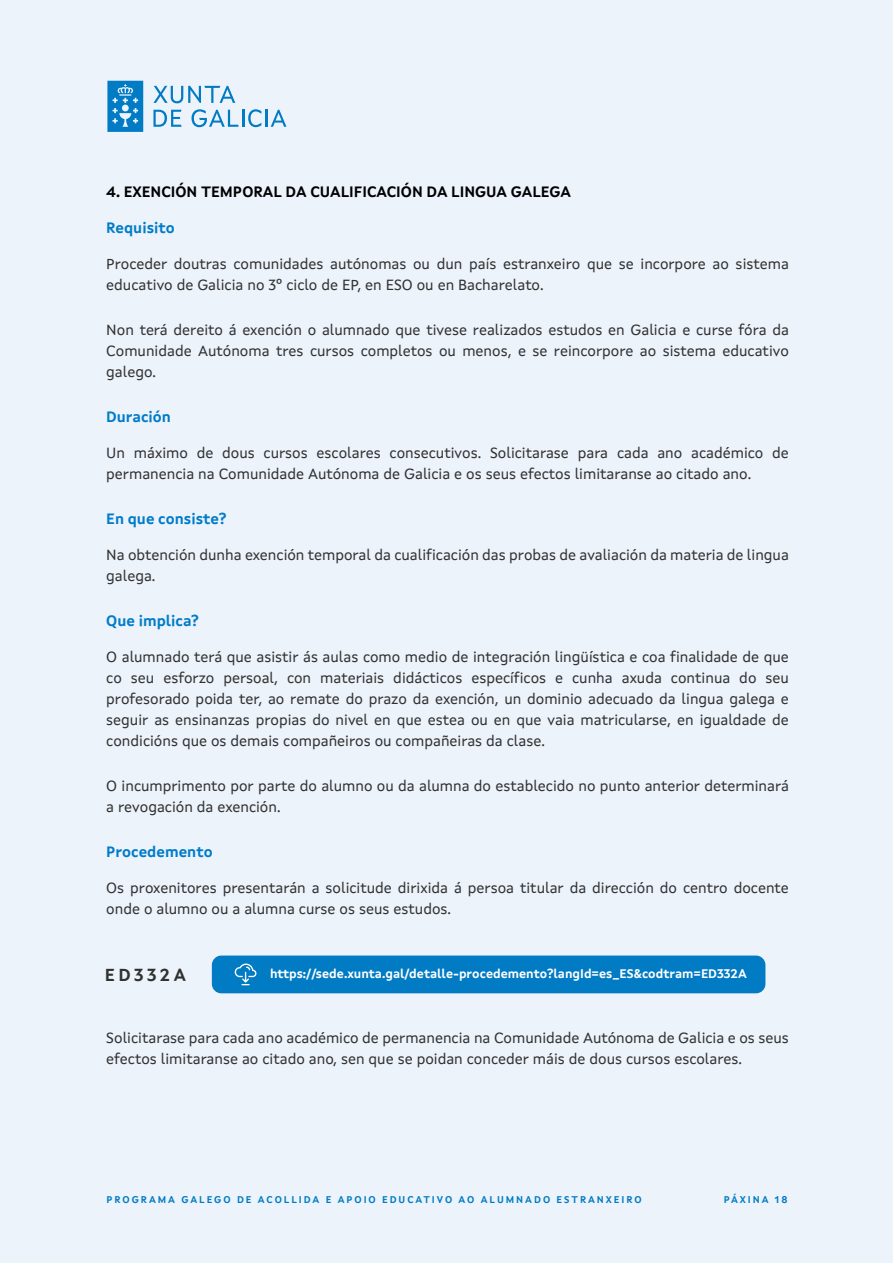
<style>
.page{position:relative;width:893px;height:1263px;background:#edf3fb}
.page>*{position:absolute;margin:0;border:0;box-sizing:border-box;transform-origin:0 0}
.t1{font:700 17.4px "Xunta Sans";letter-spacing:.2em;color:#303131}
.t2{font:15px/21px "Xunta Sans";color:#313131}
.t3{font:700 15px "Xunta Sans";color:#007cc8}
.t4{font:700 15px "Xunta Sans";color:#000}
.t5{font:700 12.45px "Xunta Sans";color:#fff}
.t6{font:700 9.75px "Xunta Sans";letter-spacing:.2em;color:#007bc4}
</style>
<div class="page">
<svg style="left:107px;top:81px;width:36px;height:51px;background:#278fcd"></svg>
<svg style="left:153px;top:110px;width:29px;height:17px"></svg>
<svg style="left:191px;top:109px;width:70px;height:18px"></svg>
<hr style="left:265px;top:110px;width:3px;height:17px;background:#007bc4">
<svg style="left:271px;top:110px;width:15px;height:17px"></svg>
<svg style="left:153px;top:86px;width:82px;height:17px"></svg>
<div style="left:212px;top:955px;width:553px;height:38px;background:#017bc4;border-radius:9px"></div>
<svg style="left:235px;top:963px;width:21px;height:22px"></svg>
<p class="t4" style="left:106px;top:186px;width:466px">4. EXENCIÓN TEMPORAL DA CUALIFICACIÓN DA LINGUA GALEGA</p>
<p class="t3" style="left:106px;top:222px;width:70px">Requisito</p>
<p class="t2" style="left:106px;top:255px;width:684px">Proceder doutras comunidades autónomas ou dun país estranxeiro que se incorpore ao sistema educativo de Galicia no 3º ciclo de EP, en ESO ou en Bacharelato.</p>
<p class="t2" style="left:106px;top:321px;width:684px;text-align:justify">Non terá dereito á exención o alumnado que tivese realizados estudos en Galicia e curse fóra da Comunidade Autónoma tres cursos completos ou menos, e se reincorpore ao sistema educativo galego.</p>
<p class="t3" style="left:106px;top:411px;width:66px">Duración</p>
<p class="t2" style="left:106px;top:444px;width:684px">Un máximo de dous cursos escolares consecutivos. Solicitarase para cada ano académico de permanencia na Comunidade Autónoma de Galicia e os seus efectos limitaranse ao citado ano.</p>
<p class="t3" style="left:106px;top:513px;width:122px">En que consiste?</p>
<p class="t2" style="left:106px;top:546px;width:684px">Na obtención dunha exención temporal da cualificación das probas de avaliación da materia de lingua galega.</p>
<p class="t3" style="left:106px;top:615px;width:94px">Que implica?</p>
<p class="t2" style="left:106px;top:648px;width:684px;text-align:justify">O alumnado terá que asistir ás aulas como medio de integración lingüística e coa finalidade de que co seu esforzo persoal, con materiais didácticos específicos e cunha axuda continua do seu profesorado poida ter, ao remate do prazo da exención, un dominio adecuado da lingua galega e seguir as ensinanzas propias do nivel en que estea ou en que vaia matricularse, en igualdade de condicións que os demais compañeiros ou compañeiras da clase.</p>
<p class="t2" style="left:106px;top:777px;width:684px">O incumprimento por parte do alumno ou da alumna do establecido no punto anterior determinará a revogación da exención.</p>
<p class="t3" style="left:106px;top:846px;width:108px">Procedemento</p>
<p class="t2" style="left:106px;top:879px;width:684px">Os proxenitores presentarán a solicitude dirixida á persoa titular da dirección do centro docente onde o alumno ou a alumna curse os seus estudos.</p>
<p class="t1" style="left:105px;top:967px;width:83px">ED332A</p>
<p class="t5" style="left:270px;top:968px;width:478px">https://sede.xunta.gal/detalle-procedemento?langId=es_ES&amp;codtram=ED332A</p>
<p class="t2" style="left:106px;top:1029px;width:684px">Solicitarase para cada ano académico de permanencia na Comunidade Autónoma de Galicia e os seus efectos limitaranse ao citado ano, sen que se poidan conceder máis de dous cursos escolares.</p>
<p class="t6" style="left:107px;top:1195px;width:537px">PROGRAMA GALEGO DE ACOLLIDA E APOIO EDUCATIVO AO ALUMNADO ESTRANXEIRO</p>
<p class="t6" style="left:724px;top:1195px;width:65px">PÁXINA 18</p>
</div>
